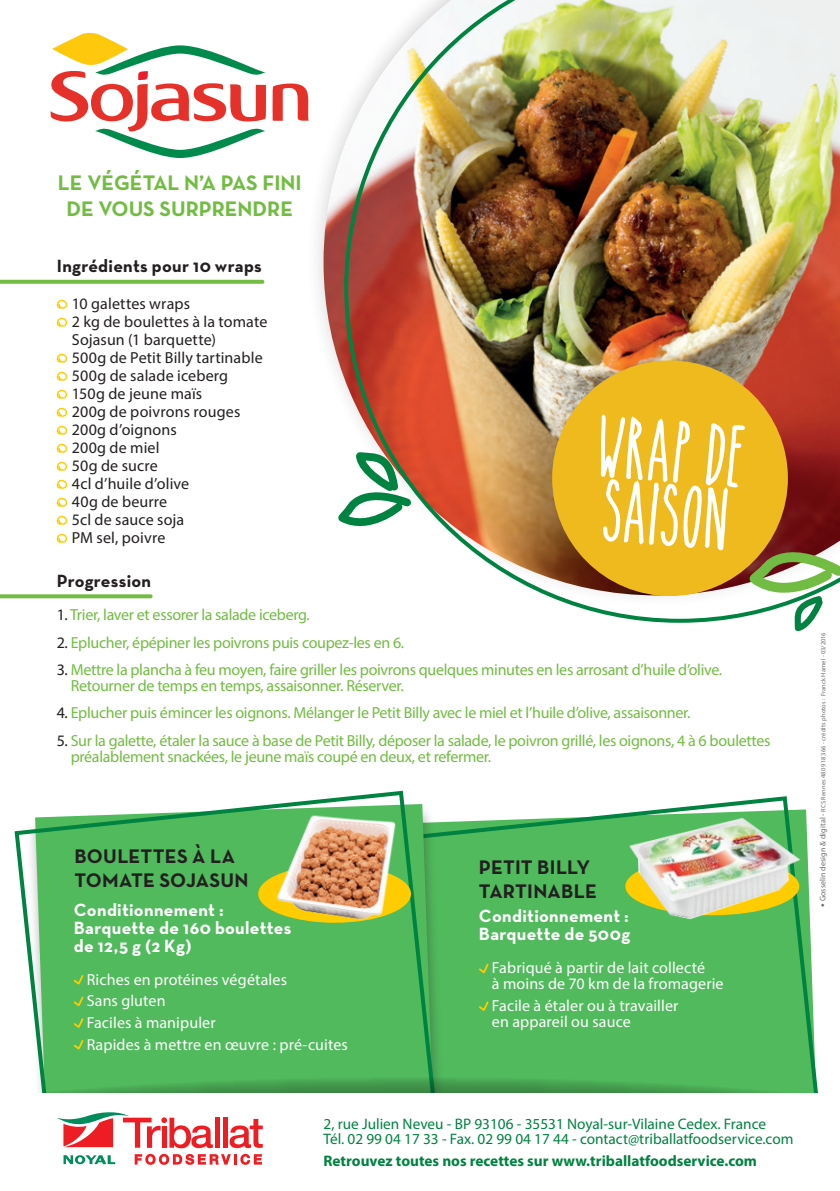
<style>
.page{position:relative;width:840px;height:1191px;background:#fff}
.page>*{position:absolute;margin:0;border:0;box-sizing:border-box;transform-origin:0 0}
.t1{font:60px/63.6px "The Skinnybold";color:#fff}
.t2{font:700 21.4px "Neutra Text";color:#72bc43}
.t3{font:700 20px/24px "Neutra Text";letter-spacing:.005em;color:#231f20}
.t4{font:700 18px/18px "Neutra Text";letter-spacing:.02em;color:#fff}
.t5{font:700 18px "Neutra Text";letter-spacing:.015em;color:#231f20}
.t6{font:16px/16px "Myriad Pro";letter-spacing:-.02em;color:#72bc43}
.t7{font:16px/18px "Myriad Pro";letter-spacing:.01em;color:#231f20}
.t8{font:16px/21.6px "Myriad Pro";letter-spacing:.01em;color:#fff}
.t9{font:15.2px/15.2px "Myriad Pro";color:#008240}
.t10{font:700 15.2px "Myriad Pro";color:#008240}
.t11{font:6.4px "Myriad Pro";letter-spacing:.015em;color:#6c6d70}
.s1{color:#231f20}
.s2{font-size:12.8px}
.s3{font-size:8px}
</style>
<div class="page">
<svg style="left:475px;top:796px;width:342px;height:281px;background:#5dbe69"></svg>
<svg style="left:14px;top:790px;width:461px;height:287px;background:#66c171"></svg>
<svg style="left:39px;top:1077px;width:779px;height:16px;background:#48a653"></svg>
<svg style="left:56px;top:299px;width:12px;height:10px"></svg>
<svg style="left:56px;top:317px;width:12px;height:10px"></svg>
<svg style="left:56px;top:353px;width:12px;height:10px"></svg>
<svg style="left:56px;top:371px;width:12px;height:10px"></svg>
<svg style="left:56px;top:389px;width:12px;height:10px"></svg>
<svg style="left:56px;top:407px;width:12px;height:10px"></svg>
<svg style="left:56px;top:425px;width:12px;height:10px"></svg>
<svg style="left:56px;top:443px;width:12px;height:10px"></svg>
<svg style="left:56px;top:461px;width:12px;height:10px"></svg>
<svg style="left:56px;top:479px;width:12px;height:10px"></svg>
<svg style="left:56px;top:497px;width:12px;height:10px"></svg>
<svg style="left:56px;top:515px;width:12px;height:10px"></svg>
<svg style="left:56px;top:533px;width:12px;height:10px"></svg>
<svg style="left:272px;top:84px;width:32px;height:37px"></svg>
<svg style="left:51px;top:32px;width:215px;height:126px"></svg>
<img style="left:323px;top:126px;width:21px;height:261px">
<svg style="left:72px;top:973px;width:13px;height:14px"></svg>
<svg style="left:72px;top:995px;width:13px;height:14px"></svg>
<svg style="left:72px;top:1017px;width:13px;height:13px"></svg>
<svg style="left:72px;top:1038px;width:13px;height:14px"></svg>
<svg style="left:477px;top:962px;width:12px;height:14px"></svg>
<svg style="left:477px;top:1000px;width:12px;height:13px"></svg>
<svg style="left:57px;top:1112px;width:205px;height:52px"></svg>
<img style="left:344px;top:0;width:495px;height:623px">
<svg style="left:338px;top:447px;width:79px;height:85px"></svg>
<svg style="left:738px;top:540px;width:101px;height:92px"></svg>
<div style="left:258px;top:865px;width:153px;height:57px;background:#fc0;border-radius:50%"></div>
<img style="left:619px;top:801px;width:193px;height:145px">
<svg style="left:0;top:280px;width:262px;height:4px"></svg>
<svg style="left:0;top:594px;width:150px;height:4px"></svg>
<img style="left:277px;top:806px;width:147px;height:129px">
<h2 class="t2" style="left:58px;top:170px;width:98px">LE VÉGÉTAL</h2>
<h2 class="t2" style="left:184px;top:170px;width:119px">N’A PAS FINI</h2>
<h2 class="t2" style="left:66px;top:195px;width:60px">DE VOUS</h2>
<h2 class="t2" style="left:159px;top:195px;width:66px">SURPREN</h2>
<h2 class="t2" style="left:252px;top:195px;width:28px">DRE</h2>
<p class="t5" style="left:57px;top:254px;width:206px">Ingrédients pour 10 wraps</p>
<p class="t7" style="left:72px;top:294px;width:197px">10 galettes wraps<br>2 kg de boulettes à la tomate<br>Sojasun (1 barquette)<br>500g de Petit Billy tartinable<br>500g de salade iceberg<br>150g de jeune maïs<br>200g de poivrons rouges<br>200g d’oignons<br>200g de miel<br>50g de sucre<br>4cl d’huile d’olive<br>40g de beurre<br>5cl de sauce soja<br>PM sel, poivre</p>
<p class="t5" style="left:57px;top:570px;width:96px">Progression</p>
<p class="t6" style="left:57px;top:606px;width:254px"><span class="s1">1.</span> Trier, laver et essorer la salade iceberg.</p>
<p class="t6" style="left:57px;top:634px;width:349px"><span class="s1">2.</span> Eplucher, épépiner les poivrons puis coupez-les en 6.</p>
<p class="t6" style="left:71px;top:661px;width:652px;text-indent:-14px"><span class="s1">3.</span> Mettre la plancha à feu moyen, faire griller les poivrons quelques minutes en les arrosant d’huile d’olive.<br>Retourner de temps en temps, assaisonner. Réserver.</p>
<p class="t6" style="left:57px;top:704px;width:635px"><span class="s1">4.</span> Eplucher puis émincer les oignons. Mélanger le Petit Billy avec le miel et l’huile d’olive, assaisonner.</p>
<p class="t6" style="left:71px;top:732px;width:700px;text-indent:-14px"><span class="s1">5.</span> Sur la galette, étaler la sauce à base de Petit Billy, déposer la salade, le poivron grillé, les oignons, 4 à 6 boulettes préalablement snackées, le jeune maïs coupé en deux, et refermer.</p>
<h1 class="t1" style="left:603px;top:413px;width:151px;rotate:5deg">wrap de saison</h1>
<p class="t3" style="left:74px;top:844px;width:162px">Boulettes à la tomate SOJASUN</p>
<p class="t4" style="left:74px;top:900px;width:219px">Conditionnement :<br>Barquette de 160 boulettes de 12,5 g (2 Kg)</p>
<p class="t8" style="left:87px;top:968px;width:262px">Riches en protéines végétales<br>Sans gluten<br>Faciles à manipuler<br>Rapides à mettre en œuvre : pré-cuites</p>
<p class="t3" style="left:478px;top:854px;width:119px">Petit Bi lly tarti nable</p>
<p class="t4" style="left:478px;top:906px;width:153px">Conditionnement :<br>Barquette de 500g</p>
<p class="t8" style="left:491px;top:959px;width:233px;line-height:16px">Fabriqué à partir de lait collecté<br>à moins de 70 km de la fromagerie</p>
<p class="t8" style="left:491px;top:997px;width:188px;line-height:16px">Facile à étaler ou à travailler en appareil ou sauce</p>
<p class="t9" style="left:323px;top:1115px;width:471px">2, rue Julien Neveu - BP 93106 - 35531 Noyal-sur-Vilaine Cedex. France<br>Tél. 02 99 04 17 33 - Fax. 02 99 04 17 44 - contact@triballatfoodservice.com</p>
<p class="t10" style="left:323px;top:1150px;width:435px">Retrouvez toutes nos recettes sur www.triballatfoodservice.com</p>
<p class="t11" style="left:819px;top:906px;width:276px;rotate:-90deg"><span class="s2">•</span> <span class="s3">Gosselin design &amp; digital -</span> RCS Rennes 480 918 366 - crédits photos : Franck Hamel - 03/2016</p>
</div>
